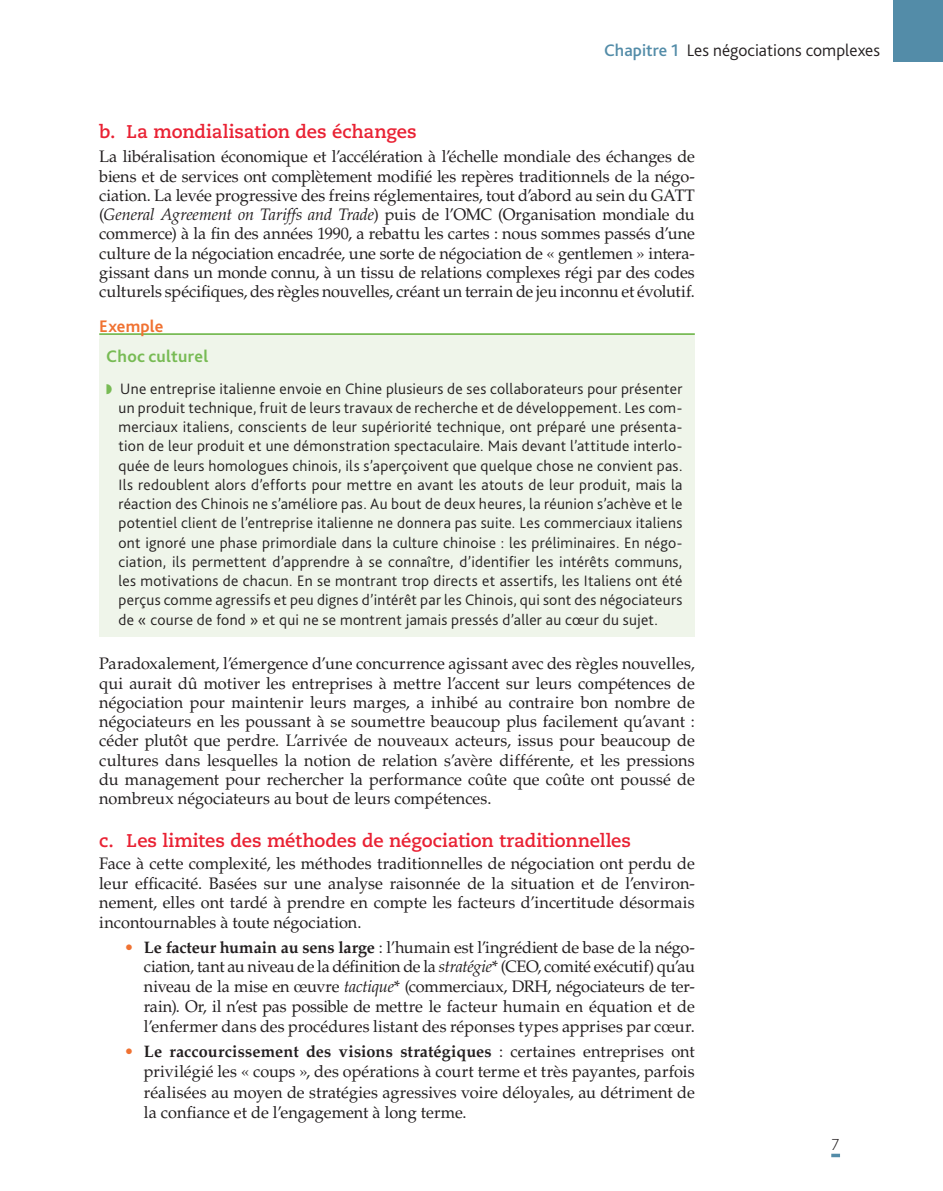
<style>
.page{position:relative;width:943px;height:1191px;background:#fff}
.page>*{position:absolute;margin:0;border:0;box-sizing:border-box;transform-origin:0 0}
.t1{font:700 18.38px "Caecilia LT Std";letter-spacing:-.005em;color:#e92133}
.TC_Titre_chapitre{font:300 17.5px "Bliss 2";color:#231f20}
.Exemple_Titre{font:700 17.5px "Bliss 2";letter-spacing:.015em;color:#78bb55}
.t2{font:700 17.5px "Bliss 2";letter-spacing:.01em;color:#f07232}
.Para_courant{font:16.62px/19.2px "Palatino LT Std";color:#231f20;text-align:justify}
.t3{font:300 15.75px/19.2px "Bliss 2";letter-spacing:.02em;color:#231f20;text-align:justify}
.Folio{font:300 15.75px "Caecilia LT Std";color:#231f20}
.s1{font-weight:500;color:#538ca8}
.s2{font-style:italic}
.s3{color:#78bb55}
.s4{color:#f07232}
.s5{font-weight:700}
</style>
<div class="page">
<svg style="left:831px;top:1153px;width:9px;height:4px"></svg>
<div style="left:893px;top:0;width:50px;height:62px;background:#538ca8"></div>
<div style="left:99px;top:334px;width:595px;height:6px;background:#eff5ea"></div>
<hr style="left:99px;top:333px;width:595px;height:2px;background:#78bb55">
<div style="left:99px;top:339px;width:595px;height:298px;background:#eff5ea"></div>
<p class="TC_Titre_chapitre" style="left:604px;top:40px;width:277px"><span class="s1">Chapitre 1</span> Les négociations complexes</p>
<p class="t1" style="left:99px;top:121px;width:319px">b. La mondialisation des échanges</p>
<p class="Para_courant" style="left:99px;top:147px;width:597px">La libéralisation économique et l’accélération à l’échelle mondiale des échanges de biens et de services ont complètement modifié les repères traditionnels de la négo&shy;ciation. La levée progressive des freins réglementaires, tout d’abord au sein du GATT (<span class="s2">General Agreement on Tariffs and Trade</span>) puis de l’OMC (Organisation mondiale du commerce) à la fin des années 1990, a rebattu les cartes : nous sommes passés d’une culture de la négociation encadrée, une sorte de négociation de « gentlemen » intera&shy;gissant dans un monde connu, à un tissu de relations complexes régi par des codes culturels spécifiques, des règles nouvelles, créant un terrain de jeu inconnu et évolutif.</p>
<p class="t2" style="left:99px;top:315px;width:66px">Exemple</p>
<p class="Exemple_Titre" style="left:106px;top:345px;width:104px">Choc culturel</p>
<p class="t3" style="left:118px;top:378px;width:565px;text-indent:-12px"><span class="s3">◗</span> Une entreprise italienne envoie en Chine plusieurs de ses collaborateurs pour présenter un produit technique, fruit de leurs travaux de recherche et de développement. Les com&shy;merciaux italiens, conscients de leur supériorité technique, ont préparé une présenta&shy;tion de leur produit et une démonstration spectaculaire. Mais devant l’attitude interlo&shy;quée de leurs homologues chinois, ils s’aperçoivent que quelque chose ne convient pas.<br>Ils redoublent alors d’efforts pour mettre en avant les atouts de leur produit, mais la réaction des Chinois ne s’améliore pas. Au bout de deux heures, la réunion s’achève et le potentiel client de l’entreprise italienne ne donnera pas suite. Les commerciaux italiens ont ignoré une phase primordiale dans la culture chinoise : les préliminaires. En négo&shy;ciation, ils permettent d’apprendre à se connaître, d’identifier les intérêts communs, les motivations de chacun. En se montrant trop directs et assertifs, les Italiens ont été perçus comme agressifs et peu dignes d’intérêt par les Chinois, qui sont des négociateurs de « course de fond » et qui ne se montrent jamais pressés d’aller au cœur du sujet.</p>
<p class="Para_courant" style="left:99px;top:654px;width:597px">Paradoxalement, l’émergence d’une concurrence agissant avec des règles nouvelles, qui aurait dû motiver les entreprises à mettre l’accent sur leurs compétences de négociation pour maintenir leurs marges, a inhibé au contraire bon nombre de négociateurs en les poussant à se soumettre beaucoup plus facilement qu’avant : céder plutôt que perdre. L’arrivée de nouveaux acteurs, issus pour beaucoup de cultures dans lesquelles la notion de relation s’avère différente, et les pressions du management pour rechercher la performance coûte que coûte ont poussé de nombreux négociateurs au bout de leurs compétences.</p>
<p class="t1" style="left:99px;top:829px;width:533px">c. Les limites des méthodes de négociation traditionnelles</p>
<p class="Para_courant" style="left:99px;top:853px;width:597px">Face à cette complexité, les méthodes traditionnelles de négociation ont perdu de leur efficacité. Basées sur une analyse raisonnée de la situation et de l’environ&shy;nement, elles ont tardé à prendre en compte les facteurs d’incertitude désormais incontournables à toute négociation.</p>
<p class="Para_courant" style="left:144px;top:937px;width:552px;line-height:19.9px;text-indent:-20px"><span class="s4">•</span> <span class="s5">Le facteur humain au sens large</span> : l’humain est l’ingrédient de base de la négo&shy;ciation, tant au niveau de la définition de la <span class="s2">stratégie</span>* (CEO, comité exécutif) qu’au niveau de la mise en œuvre <span class="s2">tactique</span>* (commerciaux, DRH, négociateurs de ter&shy;rain). Or, il n’est pas possible de mettre le facteur humain en équation et de l’enfermer dans des procédures listant des réponses types apprises par cœur.</p>
<p class="Para_courant" style="left:144px;top:1042px;width:552px;line-height:20.1px;text-indent:-20px"><span class="s4">•</span> <span class="s5">Le raccourcissement des visions stratégiques</span> : certaines entreprises ont privilégié les « coups », des opérations à court terme et très payantes, parfois réalisées au moyen de stratégies agressives voire déloyales, au détriment de la confiance et de l’engagement à long terme.</p>
<p class="Folio" style="left:831px;top:1135px;width:10px">7</p>
</div>
